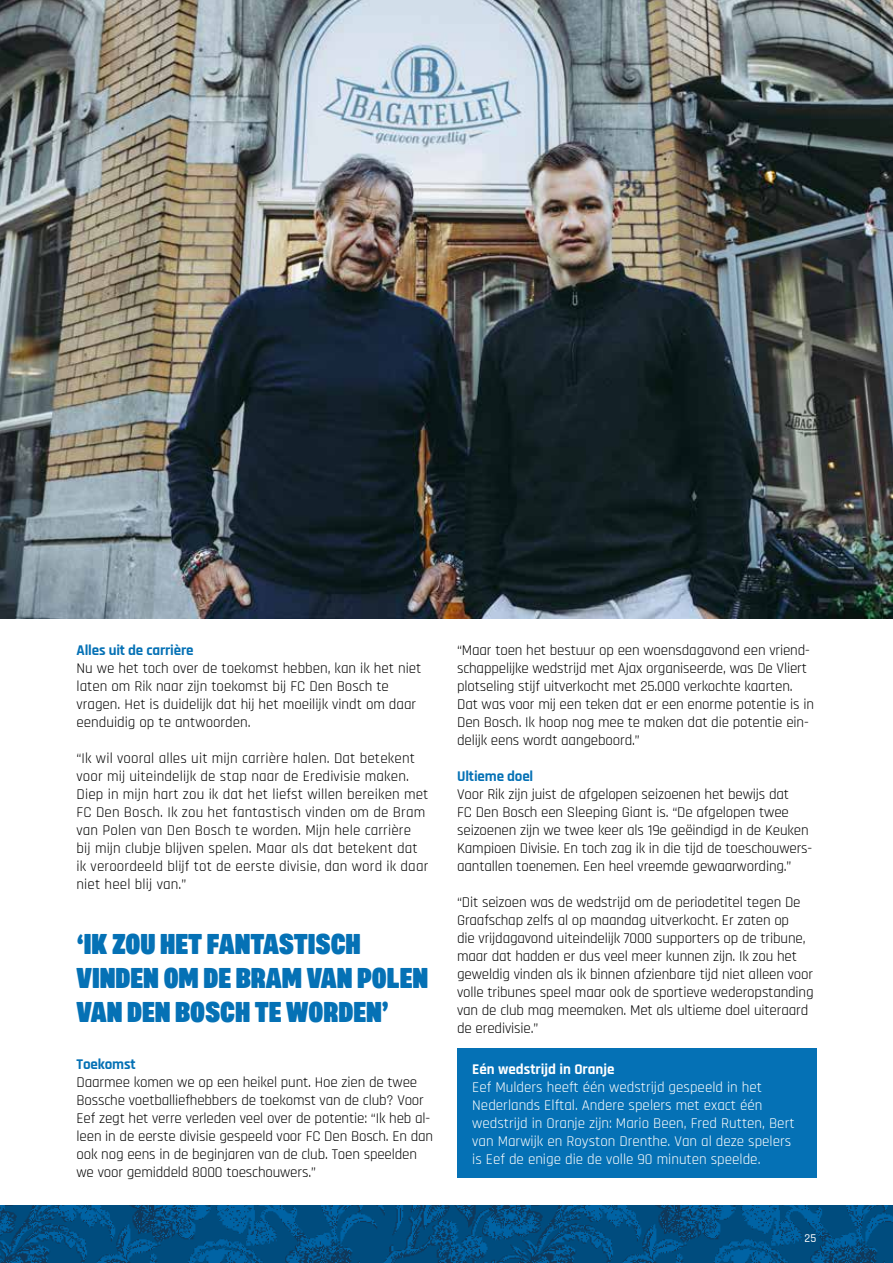
<style>
.page{position:relative;width:893px;height:1263px;background:#fff}
.page>*{position:absolute;margin:0;border:0;box-sizing:border-box;transform-origin:0 0}
.t1{font:28.5px/34.2px "Mello Cd Super";color:#0571b5}
.t2{font:15px/18px "Rajdhani";letter-spacing:-.01em;color:#000}
.t3{font:15px/18px "Rajdhani";letter-spacing:.01em;color:#000}
.t4{font:15px/18px "Rajdhani";color:#fff}
.t5{font:700 15px "Rajdhani";letter-spacing:-.01em;color:#0571b5}
.t6{font:700 15px "Rajdhani";color:#fff}
.t7{font:500 12px "Rajdhani";color:#fff}
</style>
<div class="page">
<img style="left:0;top:0;width:893px;height:618px">
<div style="left:457px;top:1048px;width:359px;height:130px;background:#0571b5"></div>
<img style="left:0;top:1205px;width:893px;height:58px">
<p class="t5" style="left:77px;top:641px;width:118px">Alles uit de carrière</p>
<p class="t2" style="left:77px;top:659px;width:346px">Nu we het toch over de toekomst hebben, kan ik het niet laten om Rik naar zijn toekomst bij FC Den Bosch te vragen. Het is duidelijk dat hij het moeilijk vindt om daar eenduidig op te antwoorden.</p>
<p class="t3" style="left:77px;top:749px;width:353px">“Ik wil vooral alles uit mijn carrière halen. Dat betekent voor mij uiteindelijk de stap naar de Eredivisie maken.<br>Diep in mijn hart zou ik dat het liefst willen bereiken met FC Den Bosch. Ik zou het fantastisch vinden om de Bram van Polen van Den Bosch te worden. Mijn hele carrière bij mijn clubje blijven spelen. Maar als dat betekent dat ik veroordeeld blijf tot de eerste divisie, dan word ik daar niet heel blij van.”</p>
<h1 class="t1" style="left:77px;top:927px;width:353px">‘IK ZOU HET FANTASTISCH<br>VINDEN OM DE BRAM VAN POLEN<br>VAN DEN BOSCH TE WORDEN’</h1>
<p class="t5" style="left:77px;top:1055px;width:61px">Toekomst</p>
<p class="t2" style="left:77px;top:1073px;width:358px">Daarmee komen we op een heikel punt. Hoe zien de twee Bossche voetballiefhebbers de toekomst van de club? Voor Eef zegt het verre verleden veel over de potentie: “Ik heb al&shy;leen in de eerste divisie gespeeld voor FC Den Bosch. En dan ook nog eens in de beginjaren van de club. Toen speelden we voor gemiddeld 8000 toeschouwers.”</p>
<p class="t2" style="left:457px;top:641px;width:358px">“Maar toen het bestuur op een woensdagavond een vriend&shy;schappelijke wedstrijd met Ajax organiseerde, was De Vliert plotseling stijf uitverkocht met 25.000 verkochte kaarten.<br>Dat was voor mij een teken dat er een enorme potentie is in Den Bosch. Ik hoop nog mee te maken dat die potentie ein&shy;delijk eens wordt aangeboord.”</p>
<p class="t5" style="left:457px;top:767px;width:78px">Ultieme doel</p>
<p class="t2" style="left:457px;top:785px;width:357px">Voor Rik zijn juist de afgelopen seizoenen het bewijs dat<br>FC Den Bosch een Sleeping Giant is. “De afgelopen twee seizoenen zijn we twee keer als 19e geëindigd in de Keuken Kampioen Divisie. En toch zag ik in die tijd de toeschouwers&shy;aantallen toenemen. Een heel vreemde gewaarwording.”</p>
<p class="t2" style="left:457px;top:893px;width:358px">“Dit seizoen was de wedstrijd om de periodetitel tegen De Graafschap zelfs al op maandag uitverkocht. Er zaten op<br>die vrijdagavond uiteindelijk 7000 supporters op de tribune, maar dat hadden er dus veel meer kunnen zijn. Ik zou het geweldig vinden als ik binnen afzienbare tijd niet alleen voor volle tribunes speel maar ook de sportieve wederopstanding van de club mag meemaken. Met als ultieme doel uiteraard de eredivisie.”</p>
<p class="t6" style="left:472px;top:1060px;width:144px">Eén wedstrijd in Oranje</p>
<p class="t4" style="left:472px;top:1078px;width:324px">Eef Mulders heeft één wedstrijd gespeeld in het Nederlands Elftal. Andere spelers met exact één wedstrijd in Oranje zijn: Mario Been, Fred Rutten, Bert van Marwijk en Royston Drenthe. Van al deze spelers is Eef de enige die de volle 90 minuten speelde.</p>
<p class="t7" style="left:804px;top:1231px;width:13px">25</p>
</div>
